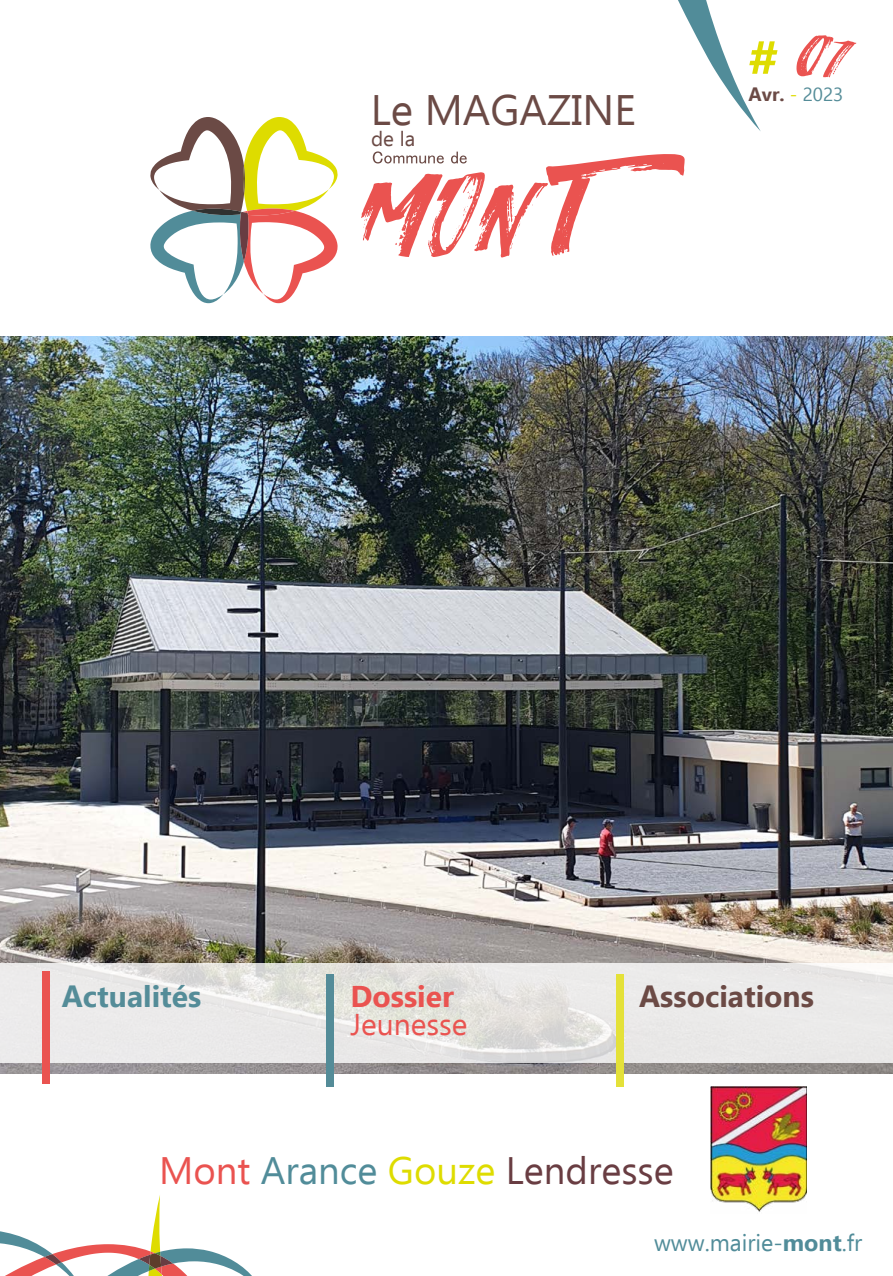
<style>
.page{position:relative;width:893px;height:1276px;background:#fff}
.page>*{position:absolute;margin:0;border:0;box-sizing:border-box;transform-origin:0 0}
.t1{font:50.7px "Italiano";color:#ea5350}
.t2{font:42.6px "Ebrima";color:#6b4a45}
.t3{font:38.25px "Ebrima";color:#693d42}
.t4{font:700 30px "Ebrima";color:#6b4a45}
.t5{font:700 30px "Ebrima";color:#548c98}
.t6{font:30px "Ebrima";color:#ea5350}
.t7{font:700 30px "Ebrima";color:#ea5350}
.t8{font:23.4px "Ebrima";color:#518c99}
.t9{font:20.7px "Ebrima";color:#6b4a45}
.t10{font:700 18.9px "Ebrima";color:#6b4a45}
.s1{font-family:"Ebrima";font-weight:700;color:#dedc00}
.s2{font-weight:400;color:#dedc00}
.s3{font-weight:400;color:#548c98}
.s4{color:#ea5350}
.s5{color:#518c99}
.s6{color:#dedc00}
.s7{font-weight:700}
</style>
<div class="page">
<img style="left:0;top:336px;width:893px;height:738px">
<svg style="left:0;top:963px;width:893px;height:99px;background:#e8e7e5"></svg>
<svg style="left:361px;top:151px;width:324px;height:107px"></svg>
<svg style="left:150px;top:117px;width:188px;height:186px"></svg>
<svg style="left:678px;top:0;width:83px;height:131px"></svg>
<svg style="left:0;top:1195px;width:252px;height:81px"></svg>
<div style="left:617px;top:974px;width:7px;height:112px;background:#e4e139"></div>
<div style="left:43px;top:972px;width:7px;height:112px;background:#ea5350"></div>
<div style="left:326px;top:974px;width:7px;height:112px;background:#548c98"></div>
<img style="left:711px;top:1086px;width:95px;height:126px">
<p class="t2" style="left:371px;top:78px;width:267px">Le MAGAZINE</p>
<p class="t9" style="left:371px;top:124px;width:46px">de la</p>
<h1 class="t1" style="left:748px;top:29px;width:100px"><span class="s1">#</span> 07</h1>
<p class="t10" style="left:748px;top:79px;width:96px">Avr. <span class="s2">-</span> <span class="s3">2023</span></p>
<p class="t5" style="left:62px;top:972px;width:141px">Actualités</p>
<p class="t7" style="left:350px;top:972px;width:105px">Dossier</p>
<p class="t4" style="left:639px;top:972px;width:176px">Associations</p>
<p class="t6" style="left:350px;top:1002px;width:119px">Jeunesse</p>
<p class="t3" style="left:159px;top:1141px;width:516px"><span class="s4">Mont</span> <span class="s5">Arance</span> <span class="s6">Gouze</span> Lendresse</p>
<p class="t8" style="left:654px;top:1225px;width:210px">www.mairie-<span class="s7">mont</span>.fr</p>
</div>
